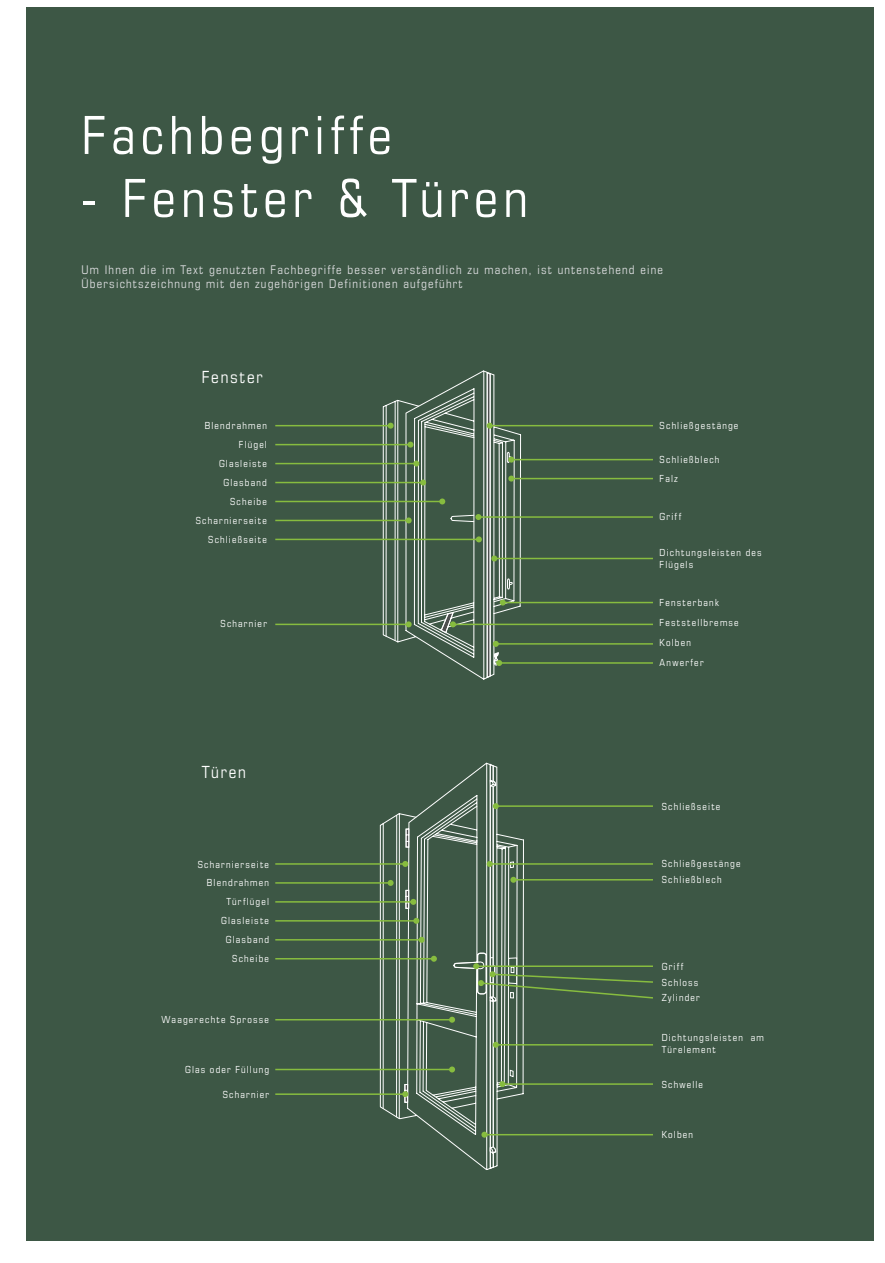
<style>
.page{position:relative;width:885px;height:1263px;background:#fff}
.page>*{position:absolute;margin:0;border:0;box-sizing:border-box;transform-origin:0 0}
.t1{font:condensed 52.5px "Eurostile LT Std";letter-spacing:.1em;color:#fff}
.t2{font:condensed 16.65px "Eurostile LT Std";letter-spacing:.1em;color:#fff}
.t3{font:condensed 12px/14.4px "Eurostile LT Std";letter-spacing:.1em;color:#dcdddf}
.t4{font:condensed 9.75px/18.9px "Eurostile LT Std";letter-spacing:.12em;color:#fff}
</style>
<div class="page">
<div style="left:26px;top:7px;width:847px;height:1233px;background:#3d5745"></div>
<hr style="left:275px;top:425px;width:115px;height:1px;background:#87bc3f">
<hr style="left:275px;top:863px;width:130px;height:2px;background:#87bc3f">
<hr style="left:489px;top:425px;width:164px;height:1px;background:#87bc3f">
<hr style="left:511px;top:478px;width:142px;height:1px;background:#87bc3f">
<hr style="left:511px;top:459px;width:142px;height:1px;background:#87bc3f">
<hr style="left:478px;top:516px;width:175px;height:2px;background:#87bc3f">
<hr style="left:494px;top:558px;width:159px;height:1px;background:#87bc3f">
<hr style="left:502px;top:602px;width:151px;height:1px;background:#87bc3f">
<hr style="left:453px;top:624px;width:200px;height:1px;background:#87bc3f">
<hr style="left:496px;top:643px;width:157px;height:2px;background:#87bc3f">
<hr style="left:499px;top:662px;width:154px;height:2px;background:#87bc3f">
<hr style="left:275px;top:463px;width:141px;height:1px;background:#87bc3f">
<hr style="left:275px;top:901px;width:138px;height:2px;background:#87bc3f">
<hr style="left:275px;top:501px;width:167px;height:1px;background:#87bc3f">
<hr style="left:275px;top:939px;width:146px;height:1px;background:#87bc3f">
<hr style="left:275px;top:539px;width:204px;height:1px;background:#87bc3f">
<hr style="left:275px;top:1019px;width:177px;height:1px;background:#87bc3f">
<hr style="left:275px;top:444px;width:135px;height:1px;background:#87bc3f">
<hr style="left:275px;top:882px;width:115px;height:2px;background:#87bc3f">
<hr style="left:275px;top:482px;width:148px;height:1px;background:#87bc3f">
<hr style="left:275px;top:920px;width:141px;height:2px;background:#87bc3f">
<hr style="left:275px;top:520px;width:133px;height:1px;background:#87bc3f">
<hr style="left:275px;top:958px;width:159px;height:1px;background:#87bc3f">
<hr style="left:275px;top:624px;width:133px;height:1px;background:#87bc3f">
<svg style="left:382px;top:370px;width:139px;height:310px"></svg>
<hr style="left:275px;top:1093px;width:130px;height:2px;background:#87bc3f">
<hr style="left:275px;top:1069px;width:177px;height:1px;background:#87bc3f">
<svg style="left:379px;top:762px;width:275px;height:479px"></svg>
<h1 class="t1" style="left:82px;top:104px;width:312px">Fachbegriffe</h1>
<h1 class="t1" style="left:82px;top:167px;width:448px">- Fenster &amp; Türen</h1>
<p class="t3" style="left:82px;top:262px;width:583px">Um Ihnen die im Text genutzten Fachbegriffe besser verständlich zu machen, ist untenstehend eine<br>Übersichtszeichnung mit den zugehörigen Definitionen aufgeführt</p>
<h2 class="t2" style="left:202px;top:367px;width:62px">Fenster</h2>
<p class="t4" style="left:196px;top:416px;width:73px;text-align:right">Blendrahmen<br>Flügel<br>Glasleiste<br>Glasband<br>Scheibe<br>Scharnierseite<br>Schließseite</p>
<p class="t4" style="left:220px;top:614px;width:48px">Scharnier</p>
<h2 class="t2" style="left:202px;top:762px;width:46px">Türen</h2>
<p class="t4" style="left:198px;top:854px;width:73px;text-align:right">Scharnierseite<br>Blendrahmen<br>Türflügel<br>Glasleiste<br>Glasband<br>Scheibe</p>
<p class="t4" style="left:162px;top:1010px;width:109px">Waagerechte Sprosse</p>
<p class="t4" style="left:185px;top:1060px;width:85px">Glas oder Füllung</p>
<p class="t4" style="left:223px;top:1085px;width:48px">Scharnier</p>
<p class="t4" style="left:659px;top:415px;width:80px">Schließgestänge</p>
<p class="t4" style="left:659px;top:450px;width:61px">Schließblech</p>
<p class="t4" style="left:659px;top:469px;width:20px">Falz</p>
<p class="t4" style="left:659px;top:507px;width:23px">Griff</p>
<p class="t4" style="left:659px;top:546px;width:104px;line-height:12px">Dichtungsleisten des<br>Flügels</p>
<p class="t4" style="left:659px;top:592px;width:81px;line-height:20.1px">Fensterbank<br>Feststellbremse<br>Kolben<br>Anwerfer</p>
<p class="t4" style="left:661px;top:796px;width:60px">Schließseite</p>
<p class="t4" style="left:661px;top:856px;width:80px;line-height:15.8px">Schließgestänge<br>Schließblech</p>
<p class="t4" style="left:661px;top:958px;width:40px;line-height:15.8px">Griff<br>Schloss<br>Zylinder</p>
<p class="t4" style="left:661px;top:1031px;width:104px;line-height:12px">Dichtungsleisten am<br>Türelement</p>
<p class="t4" style="left:661px;top:1074px;width:43px">Schwelle</p>
<p class="t4" style="left:661px;top:1125px;width:33px">Kolben</p>
</div>
